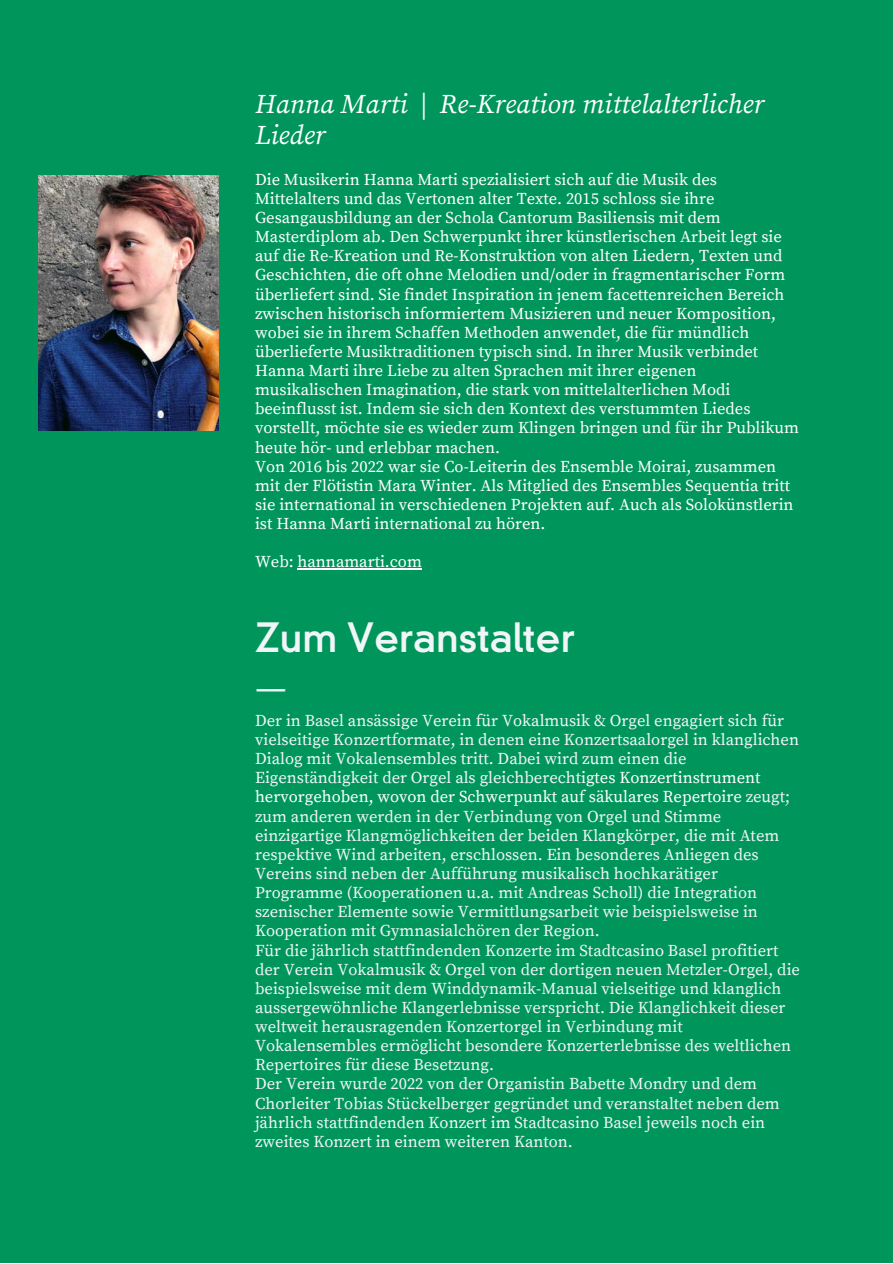
<style>
.page{position:relative;width:893px;height:1264px;background:#fff}
.page>*{position:absolute;margin:0;border:0;box-sizing:border-box;transform-origin:0 0}
.t1{font:700 39px "DIN Neuzeit Grotesk Pro";color:#f0f5f7}
.t2{font:39px "Source Serif Pro";color:#f0f5f7}
.t3{font:italic 27px/31.5px "Source Serif Pro";color:#fff}
.t4{font:16.5px/19.2px "Source Serif Pro";color:#f0f5f7}
.t5{font:16.5px/19px "Source Serif Pro";color:#fff}
.s1{color:#fff}
</style>
<div class="page">
<div style="left:0;top:0;width:892px;height:1262px;background:#00965b"></div>
<hr style="left:297px;top:568px;width:125px;height:1px;background:#fff">
<img style="left:39px;top:175px;width:180px;height:255px">
<p class="t3" style="left:255px;top:88px;width:510px">Hanna Marti | Re-Kreation mittelalterlicher<br>Lieder</p>
<p class="t5" style="left:255px;top:170px;width:545px">Die Musikerin Hanna Marti spezialisiert sich auf die Musik des Mittelalters und das Vertonen alter Texte. 2015 schloss sie ihre Gesangausbildung an der Schola Cantorum Basiliensis mit dem Masterdiplom ab. Den Schwerpunkt ihrer künstlerischen Arbeit legt sie auf die Re-Kreation und Re-Konstruktion von alten Liedern, Texten und Geschichten, die oft ohne Melodien und/oder in fragmentarischer Form überliefert sind. Sie findet Inspiration in jenem facettenreichen Bereich zwischen historisch informiertem Musizieren und neuer Komposition, wobei sie in ihrem Schaffen Methoden anwendet, die für mündlich überlieferte Musiktraditionen typisch sind. In ihrer Musik verbindet Hanna Marti ihre Liebe zu alten Sprachen mit ihrer eigenen musikalischen Imagination, die stark von mittelalterlichen Modi beeinflusst ist. Indem sie sich den Kontext des verstummten Liedes vorstellt, möchte sie es wieder zum Klingen bringen und für ihr Publikum heute hör- und erlebbar machen.</p>
<p class="t5" style="left:255px;top:457px;width:540px">Von 2016 bis 2022 war sie Co-Leiterin des Ensemble Moirai, zusammen mit der Flötistin Mara Winter. Als Mitglied des Ensembles Sequentia tritt sie international in verschiedenen Projekten auf. Auch als Solokünstlerin ist Hanna Marti international zu hören.</p>
<p class="t5" style="left:255px;top:553px;width:168px">Web: hannamarti.com</p>
<p class="t1" style="left:255px;top:622px;width:321px">Zum Veranstalter</p>
<p class="t2" style="left:255px;top:664px;width:33px">—</p>
<p class="t4" style="left:255px;top:711px;width:545px">Der in Basel ansässige Verein für Vokalmusik &amp; Orgel engagiert sich für vielseitige Konzertformate, in denen eine Konzertsaalorgel in klanglichen Dialog mit Vokalensembles tritt. Dabei wird zum einen die Eigenständigkeit der Orgel als gleichberecht<span class="s1">igtes Konzertinstrument hervorgehoben, wovon der Schwerpunkt auf säkulares Repertoire</span> zeugt; zum anderen werden in der Verbindung von Orgel und Stimme einzigartige Klangmöglichkeiten der beiden Klangkörper, die mit Atem respektive Wind arbeiten, erschlossen. Ein besonderes Anliegen des Vereins sind neben der Aufführung musikalisch hochkarätiger Programme (Kooperationen u.a. mit Andreas Scholl) die Integration szenischer Elemente sowie Vermittlungsarbeit wie beispielsweise in Kooperation mit Gymnasialchören der Region.</p>
<p class="t4" style="left:255px;top:941px;width:546px">Für die jährlich stattfindenden Konzerte im Stadtcasino Basel profitiert der Verein Vokalmusik &amp; Orgel von der dortigen neuen Metzler-Orgel, die beispielsweise mit dem Winddynamik-Manual vielseitige und klanglich aussergewöhnliche Klangerlebnisse verspricht. Die Klanglichkeit dieser weltweit herausragenden Konzertorgel in Verbindung mit Vokalensembles ermöglicht besondere Konzerterlebnisse des weltlichen Repertoires für diese Besetzung.</p>
<p class="t4" style="left:255px;top:1075px;width:526px">Der Verein wurde 2022 von der Organistin Babette Mondry und dem Chorleiter Tobias Stückelberger gegründet und veranstaltet neben dem jährlich stattfindenden Konzert im Stadtcasino Basel jeweils noch ein zweites Konzert in einem weiteren Kanton.</p>
</div>
